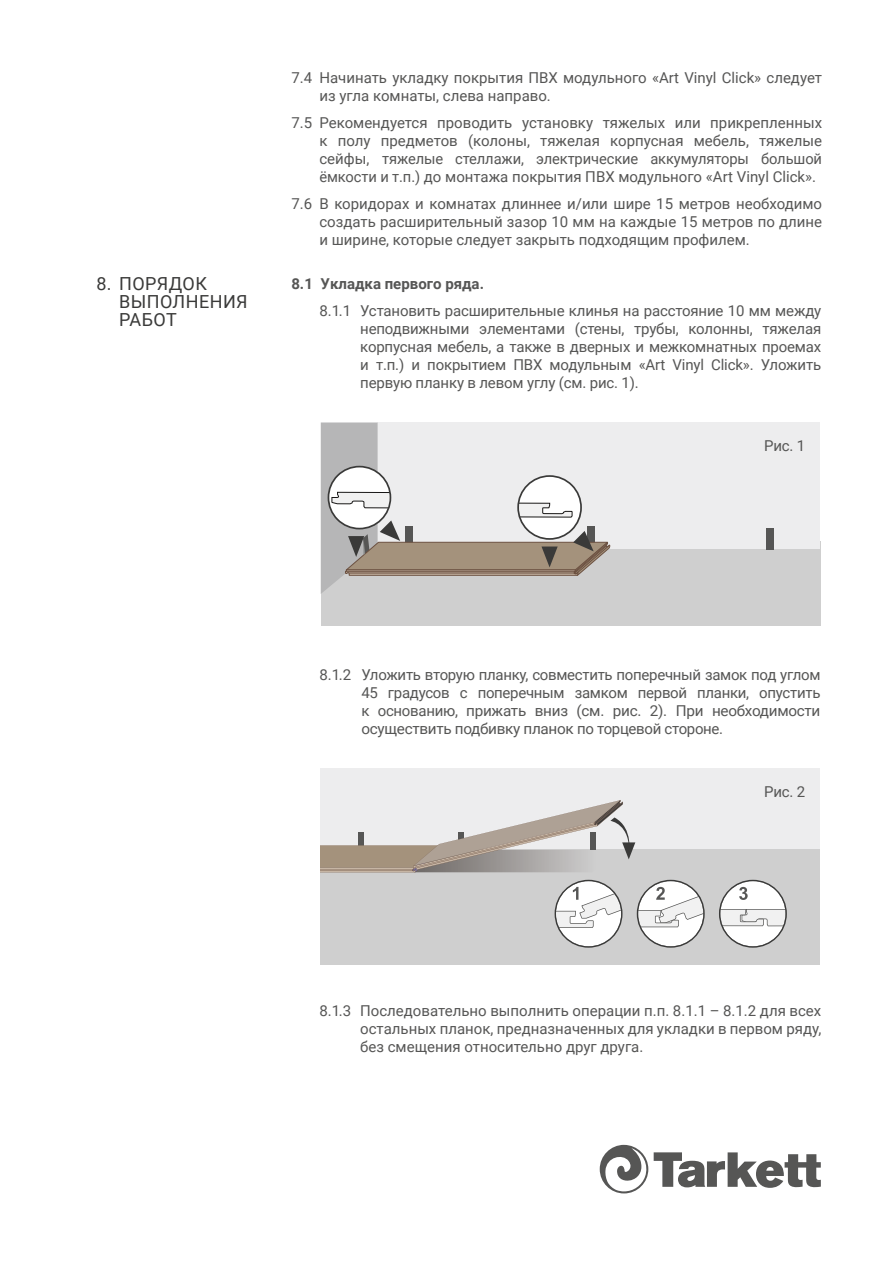
<style>
.page{position:relative;width:893px;height:1263px;background:#fff}
.page>*{position:absolute;margin:0;border:0;box-sizing:border-box;transform-origin:0 0}
.t1{font:18px/18px "Roboto";letter-spacing:.025em;color:#3a3a39}
.t2{font:15px/18px "Roboto";color:#565655;text-align:justify}
.t3{font:700 15px "Roboto";color:#565655}
</style>
<div class="page">
<div style="left:321px;top:541px;width:499px;height:84px;background:#cfcfcf"></div>
<div style="left:377px;top:422px;width:443px;height:127px;background:#ededee"></div>
<div style="left:766px;top:528px;width:7px;height:21px;background:#565655"></div>
<svg style="left:321px;top:422px;width:289px;height:171px"></svg>
<div style="left:321px;top:844px;width:499px;height:120px;background:#cfcfcf"></div>
<div style="left:321px;top:769px;width:499px;height:80px;background:#ededee"></div>
<svg style="left:321px;top:800px;width:314px;height:72px"></svg>
<svg style="left:555px;top:880px;width:67px;height:68px"></svg>
<svg style="left:637px;top:880px;width:68px;height:68px"></svg>
<svg style="left:719px;top:880px;width:68px;height:68px"></svg>
<svg style="left:600px;top:1145px;width:221px;height:48px"></svg>
<p class="t2" style="left:291px;top:68px;width:22px">7.4</p>
<p class="t2" style="left:291px;top:113px;width:22px">7.5</p>
<p class="t2" style="left:291px;top:194px;width:22px">7.6</p>
<p class="t2" style="left:319px;top:68px;width:504px">Начинать укладку покрытия ПВХ модульного «Art Vinyl Click» следует из угла комнаты, слева направо.</p>
<p class="t2" style="left:319px;top:113px;width:504px">Рекомендуется проводить установку тяжелых или прикрепленных к полу предметов (колоны, тяжелая корпусная мебель, тяжелые сейфы, тяжелые стеллажи, электрические аккумуляторы большой ёмкости и т.п.) до монтажа покрытия ПВХ модульного «Art Vinyl Click».</p>
<p class="t2" style="left:319px;top:194px;width:504px">В коридорах и комнатах длиннее и/или шире 15 метров необходимо создать расширительный зазор 10 мм на каждые 15 метров по длине и ширине, которые следует закрыть подходящим профилем.</p>
<p class="t1" style="left:96px;top:274px;width:112px">8. ПОРЯДОК</p>
<p class="t3" style="left:321px;top:273px;width:165px">Укладка первого ряда.</p>
<p class="t1" style="left:119px;top:292px;width:130px">ВЫПОЛНЕНИЯ<br>РАБОТ</p>
<p class="t3" style="left:291px;top:273px;width:23px">8.1</p>
<p class="t2" style="left:319px;top:301px;width:33px">8.1.1</p>
<p class="t2" style="left:360px;top:301px;width:463px">Установить расширительные клинья на расстояние 10 мм между неподвижными элементами (стены, трубы, колонны, тяжелая корпусная мебель, а также в дверных и межкомнатных проемах и т.п.) и покрытием ПВХ модульным «Art Vinyl Click». Уложить первую планку в левом углу (см. рис. 1).</p>
<p class="t2" style="left:764px;top:436px;width:43px">Рис. 1</p>
<p class="t2" style="left:319px;top:665px;width:33px">8.1.2</p>
<p class="t2" style="left:361px;top:665px;width:461px">Уложить вторую планку, совместить поперечный замок под углом 45 градусов с поперечным замком первой планки, опустить к основанию, прижать вниз (см. рис. 2). При необходимости осуществить подбивку планок по торцевой стороне.</p>
<p class="t2" style="left:764px;top:782px;width:43px">Рис. 2</p>
<p class="t2" style="left:319px;top:1000px;width:33px">8.1.3</p>
<p class="t2" style="left:360px;top:1000px;width:463px">Последовательно выполнить операции п.п. 8.1.1 – 8.1.2 для всех остальных планок, предназначенных для укладки в первом ряду, без смещения относительно друг друга.</p>
</div>
